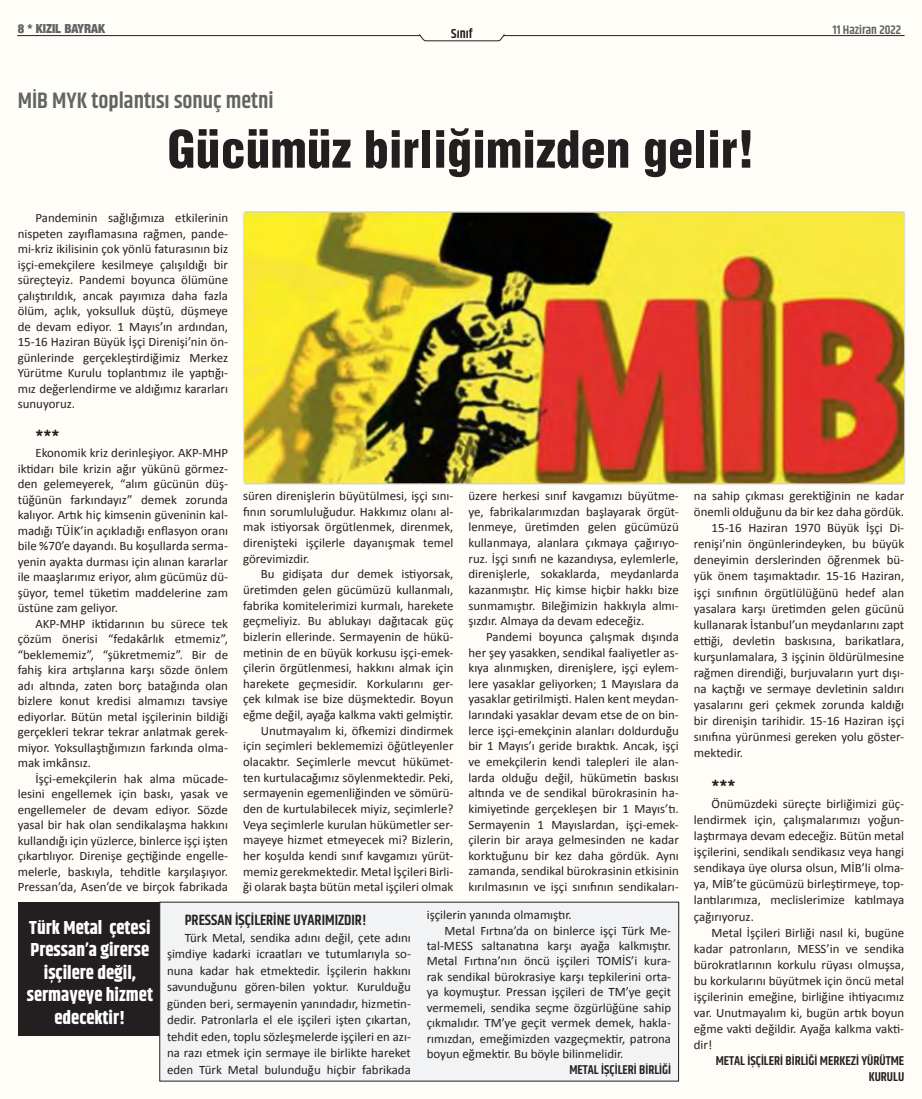
<style>
.page{position:relative;width:922px;height:1099px;background:#fff}
.page>*{position:absolute;margin:0;border:0;box-sizing:border-box;transform-origin:0 0}
.ana_başlık{font:900 condensed 50px "Helvetica";color:#231f20}
.üst_baslik{font:600 22.5px "Khand";color:#636366}
.başlık-2{font:700 18.75px/22.5px "Khand";color:#fff;text-align:center}
.ara_başlık{font:600 15px "Khand";color:#231f20}
.t1{font:600 13.12px "Khand";color:#231f20}
.t2{font:12.88px/15.6px "Calibri";color:#231f20;text-align:justify}
.alt_imza{font:600 12.88px/16.1px "Khand";color:#231f20;text-align:right}
.t3{font:900 condensed 12.5px "Helvetica Neue";color:#636366}
.t4{font:600 12.5px "Khand";color:#636366}
</style>
<div class="page">
<div style="left:0;top:0;width:921px;height:1098px;background:#fefdf4"></div>
<hr style="left:18px;top:35px;width:402px;height:1px;background:#231f20">
<hr style="left:503px;top:35px;width:400px;height:1px;background:#231f20">
<svg style="left:419px;top:34px;width:85px;height:7px"></svg>
<img style="left:244px;top:213px;width:660px;height:270px">
<div style="left:18px;top:902px;width:143px;height:133px;background:#231f20"></div>
<div style="left:159px;top:901px;width:519px;height:180px;background:#f2f3f4"></div>
<p class="t3" style="left:18px;top:18px;width:89px">8 * KIZIL BAYRAK</p>
<p class="t4" style="left:832px;top:22px;width:70px">11 Haziran 2022</p>
<p class="t1" style="left:451px;top:25px;width:23px">Sınıf</p>
<p class="üst_baslik" style="left:18px;top:85px;width:257px">MİB MYK toplantısı sonuç metni</p>
<p class="ana_başlık" style="left:168px;top:118px;width:588px">Gücümüz birliğimizden gelir!</p>
<p class="t2" style="left:18px;top:210px;width:212px;text-indent:18px">Pandeminin sağlığımıza etkilerinin nispeten zayıflamasına rağmen, pande&shy;mi-kriz ikilisinin çok yönlü faturasının biz işçi-emekçilere kesilmeye çalışıldığı bir süreçteyiz. Pandemi boyunca ölümüne çalıştırıldık, ancak payımıza daha fazla ölüm, açlık, yoksulluk düştü, düşmeye de devam ediyor. 1 Mayıs’ın ardından, 15-16 Haziran Büyük İşçi Direnişi’nin ön&shy;günlerinde gerçekleştirdiğimiz Merkez Yürütme Kurulu toplantımız ile yaptığı&shy;mız değerlendirme ve aldığımız kararları sunuyoruz.</p>
<p class="ara_başlık" style="left:35px;top:427px;width:25px">***</p>
<p class="t2" style="left:18px;top:444px;width:212px;text-indent:18px">Ekonomik kriz derinleşiyor. AKP-MHP iktidarı bile krizin ağır yükünü görmez&shy;den gelemeyerek, “alım gücünün düş&shy;tüğünün farkındayız” demek zorunda kalıyor. Artık hiç kimsenin güveninin kal&shy;madığı TÜİK’in açıkladığı enflasyon oranı bile %70’e dayandı. Bu koşullarda serma&shy;yenin ayakta durması için alınan kararlar ile maaşlarımız eriyor, alım gücümüz dü&shy;şüyor, temel tüketim maddelerine zam üstüne zam geliyor.</p>
<p class="t2" style="left:18px;top:615px;width:212px;text-indent:18px">AKP-MHP iktidarının bu sürece tek çözüm önerisi “fedakârlık etmemiz”, “beklememiz”, “şükretmemiz”. Bir de fahiş kira artışlarına karşı sözde önlem adı altında, zaten borç batağında olan bizlere konut kredisi almamızı tavsiye ediyorlar. Bütün metal işçilerinin bildiği gerçekleri tekrar tekrar anlatmak gerek&shy;miyor. Yoksullaştığımızın farkında olma&shy;mak imkânsız.</p>
<p class="t2" style="left:18px;top:770px;width:212px;text-indent:18px">İşçi-emekçilerin hak alma mücade&shy;lesini engellemek için baskı, yasak ve engellemeler de devam ediyor. Sözde yasal bir hak olan sendikalaşma hakkını kullandığı için yüzlerce, binlerce işçi işten çıkartılıyor. Direnişe geçtiğinde engelle&shy;melerle, baskıyla, tehditle karşılaşıyor.<br>Pressan’da, Asen’de ve birçok fabrikada</p>
<p class="t2" style="left:243px;top:487px;width:212px">süren direnişlerin büyütülmesi, işçi sını&shy;fının sorumluluğudur. Hakkımız olanı al&shy;mak istiyorsak örgütlenmek, direnmek, direnişteki işçilerle dayanışmak temel görevimizdir.</p>
<p class="t2" style="left:243px;top:565px;width:212px;text-indent:18px">Bu gidişata dur demek istiyorsak, üretimden gelen gücümüzü kullanmalı, fabrika komitelerimizi kurmalı, harekete geçmeliyiz. Bu ablukayı dağıtacak güç bizlerin ellerinde. Sermayenin de hükü&shy;metinin de en büyük korkusu işçi-emek&shy;çilerin örgütlenmesi, hakkını almak için harekete geçmesidir. Korkularını ger&shy;çek kılmak ise bize düşmektedir. Boyun eğme değil, ayağa kalkma vakti gelmiştir.</p>
<p class="t2" style="left:243px;top:722px;width:212px;text-indent:18px">Unutmayalım ki, öfkemizi dindirmek için seçimleri beklememizi öğütleyenler olacaktır. Seçimlerle mevcut hükümet&shy;ten kurtulacağımız söylenmektedir. Peki, sermayenin egemenliğinden ve sömürü&shy;den de kurtulabilecek miyiz, seçimlerle?<br>Veya seçimlerle kurulan hükümetler ser&shy;mayeye hizmet etmeyecek mi? Bizlerin, her koşulda kendi sınıf kavgamızı yürüt&shy;memiz gerekmektedir. Metal İşçileri Birli&shy;ği olarak başta bütün metal işçileri olmak</p>
<p class="t2" style="left:468px;top:487px;width:212px">üzere herkesi sınıf kavgamızı büyütme&shy;ye, fabrikalarımızdan başlayarak örgüt&shy;lenmeye, üretimden gelen gücümüzü kullanmaya, alanlara çıkmaya çağırıyo&shy;ruz. İşçi sınıfı ne kazandıysa, eylemlerle, direnişlerle, sokaklarda, meydanlarda kazanmıştır. Hiç kimse hiçbir hakkı bize sunmamıştır. Bileğimizin hakkıyla almı&shy;şızdır. Almaya da devam edeceğiz.</p>
<p class="t2" style="left:468px;top:628px;width:212px;text-indent:18px">Pandemi boyunca çalışmak dışında her şey yasakken, sendikal faaliyetler as&shy;kıya alınmışken, direnişlere, işçi eylem&shy;lere yasaklar geliyorken; 1 Mayıslara da yasaklar getirilmişti. Halen kent meydan&shy;larındaki yasaklar devam etse de on bin&shy;lerce işçi-emekçinin alanları doldurduğu bir 1 Mayıs’ı geride bıraktık. Ancak, işçi ve emekçilerin kendi talepleri ile alan&shy;larda olduğu değil, hükümetin baskısı altında ve de sendikal bürokrasinin ha&shy;kimiyetinde gerçekleşen bir 1 Mayıs’tı.<br>Sermayenin 1 Mayıslardan, işçi-emek&shy;çilerin bir araya gelmesinden ne kadar korktuğunu bir kez daha gördük. Aynı zamanda, sendikal bürokrasinin etkisinin kırılmasının ve işçi sınıfının sendikaları-</p>
<p class="başlık-2" style="left:27px;top:917px;width:128px">Türk Metal çetesi<br>Pressan’a girerse işçilere değil, sermayeye hizmet edecektir!</p>
<p class="ara_başlık" style="left:185px;top:910px;width:183px">PRESSAN IŞÇILERINE UYARIMIZDIR!</p>
<p class="t2" style="left:167px;top:928px;width:245px;line-height:16.5px;text-indent:18px">Türk Metal, sendika adını değil, çete adını şimdiye kadarki icraatları ve tutumlarıyla so&shy;nuna kadar hak etmektedir. İşçilerin hakkını savunduğunu gören-bilen yoktur. Kurulduğu günden beri, sermayenin yanındadır, hizmetin&shy;dedir. Patronlarla el ele işçileri işten çıkartan, tehdit eden, toplu sözleşmelerde işçileri en azı&shy;na razı etmek için sermaye ile birlikte hareket eden Türk Metal bulunduğu hiçbir fabrikada</p>
<p class="t2" style="left:426px;top:906px;width:146px">işçilerin yanında olmamıştır.</p>
<p class="t2" style="left:426px;top:921px;width:246px;text-indent:18px">Metal Fırtına’da on binlerce işçi Türk Me&shy;tal-MESS saltanatına karşı ayağa kalkmıştır.<br>Metal Fırtına’nın öncü işçileri TOMİS’i kura&shy;rak sendikal bürokrasiye karşı tepkilerini orta&shy;ya koymuştur. Pressan işçileri de TM’ye geçit vermemeli, sendika seçme özgürlüğüne sahip çıkmalıdır. TM’ye geçit vermek demek, hakla&shy;rımızdan, emeğimizden vazgeçmektir, patrona boyun eğmektir. Bu böyle bilinmelidir.</p>
<p class="alt_imza" style="left:569px;top:1061px;width:102px">METAL İŞÇILERI BIRLIĞİ</p>
<p class="t2" style="left:693px;top:487px;width:212px;line-height:16.1px">na sahip çıkması gerektiğinin ne kadar önemli olduğunu da bir kez daha gördük.</p>
<p class="t2" style="left:693px;top:519px;width:212px;line-height:16.1px;text-indent:18px">15-16 Haziran 1970 Büyük İşçi Di&shy;renişi’nin öngünlerindeyken, bu büyük deneyimin derslerinden öğrenmek bü&shy;yük önem taşımaktadır. 15-16 Haziran, işçi sınıfının örgütlülüğünü hedef alan yasalara karşı üretimden gelen gücünü kullanarak İstanbul’un meydanlarını zapt ettiği, devletin baskısına, barikatlara, kurşunlamalara, 3 işçinin öldürülmesine rağmen direndiği, burjuvaların yurt dışı&shy;na kaçtığı ve sermaye devletinin saldırı yasalarını geri çekmek zorunda kaldığı bir direnişin tarihidir. 15-16 Haziran işçi sınıfına yürünmesi gereken yolu göster&shy;mektedir.</p>
<p class="ara_başlık" style="left:711px;top:777px;width:25px">***</p>
<p class="t2" style="left:693px;top:795px;width:212px;line-height:16.1px;text-indent:18px">Önümüzdeki süreçte birliğimizi güç&shy;lendirmek için, çalışmalarımızı yoğun&shy;laştırmaya devam edeceğiz. Bütün metal işçilerini, sendikalı sendikasız veya hangi sendikaya üye olursa olsun, MİB’li olma&shy;ya, MİB’te gücümüzü birleştirmeye, top&shy;lantılarımıza, meclislerimize katılmaya çağırıyoruz.</p>
<p class="t2" style="left:693px;top:923px;width:212px;line-height:16.1px;text-indent:18px">Metal İşçileri Birliği nasıl ki, bugüne kadar patronların, MESS’in ve sendika bürokratlarının korkulu rüyası olmuşsa, bu korkularını büyütmek için öncü metal işçilerinin emeğine, birliğine ihtiyacımız var. Unutmayalım ki, bugün artık boyun eğme vakti değildir. Ayağa kalkma vakti&shy;dir!</p>
<p class="alt_imza" style="left:715px;top:1053px;width:190px">METAL İŞÇILERI BIRLIĞI MERKEZI YÜRÜTME<br>KURULU</p>
</div>
